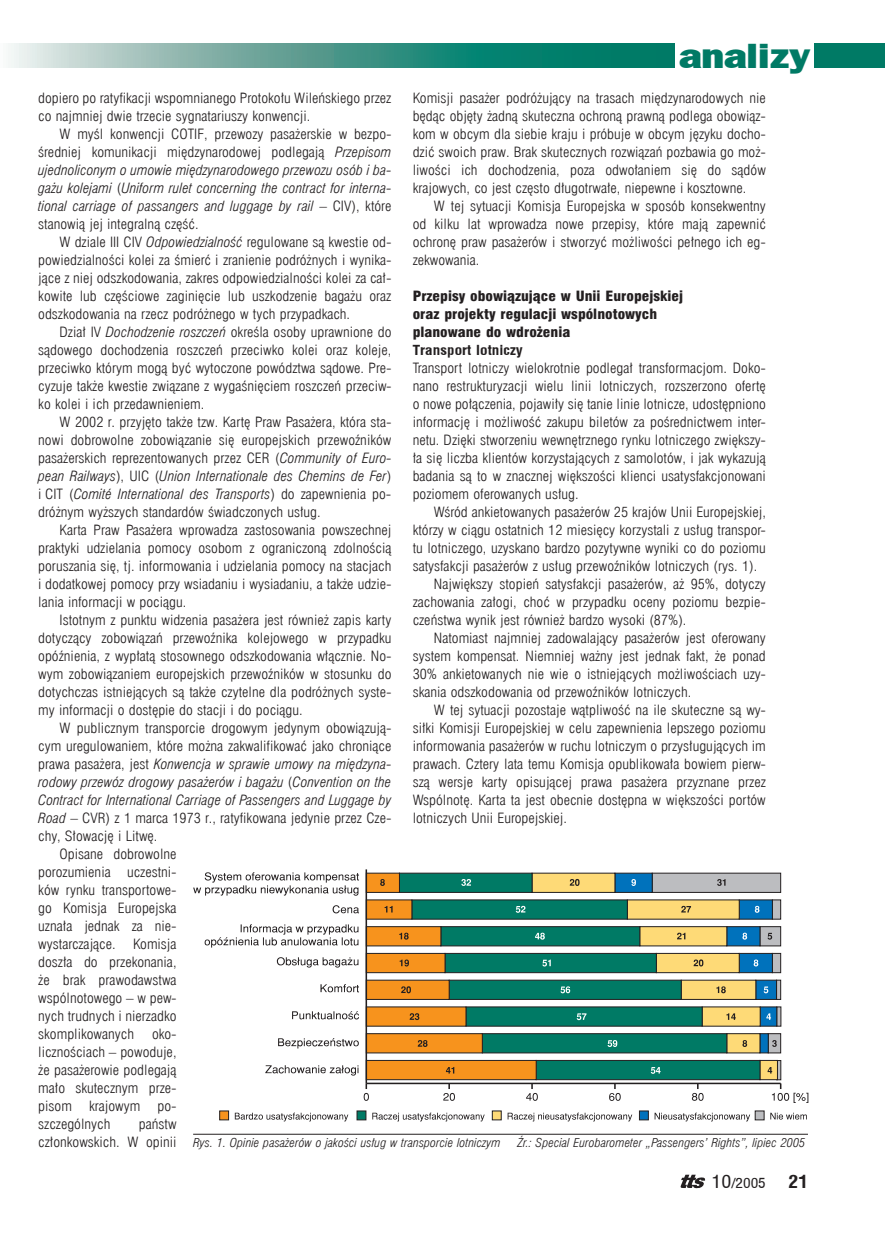
<style>
.page{position:relative;width:885px;height:1238px;background:#fff}
.page>*{position:absolute;margin:0;border:0;box-sizing:border-box;transform-origin:0 0}
.t1{font:36px "Frankfurt Goth Hvypl";color:#007a65;scale:1.1 1}
.t2{font:700 18px "Switzerland Condpl";color:#231f20;scale:1.1 1}
.t3{font:13.8px/18px "Swis 721 Lt Cn EU Normal";color:#231f20;text-align:justify;scale:1.1 1}
.t4{font:13.8px/18px "Swis 721 Lt Cn EU Italic";color:#231f20;text-align:justify;scale:1.1 1}
.t5{font:13.8px/18px "Swis 721 Blk Cn EU Normal";color:#231f20;scale:1.1 1}
.t6{font:700 13.8px "Switzerland Condpl";color:#231f20;scale:1.1 1}
.t7{font:13.8px "Switzerland Condpl";color:#231f20;scale:1.1 1}
.t8{font:12px "Swis 721 Lt Cn EU Italic";color:#231f20;scale:1.1 1}
.s1{font-family:"Swis 721 Lt Cn EU Italic"}
.s2{font-family:"Swis 721 Lt Cn EU Normal"}
.s3{font-size:18px}
</style>
<div class="page">
<div style="left:814px;top:43px;width:70px;height:25px;background:#007a65"></div>
<svg style="left:8px;top:43px;width:666px;height:25px;background:#54a094"></svg>
<svg style="left:680px;top:1174px;width:25px;height:13px"></svg>
<svg style="left:193px;top:869px;width:615px;height:233px"></svg>
<div style="left:220px;top:1110px;width:8px;height:9px;background:#f7931d"></div>
<div style="left:219px;top:1110px;width:10px;height:10px;border:1px solid #231f20"></div>
<svg style="left:235px;top:1112px;width:113px;height:9px"></svg>
<div style="left:357px;top:1110px;width:9px;height:9px;background:#007a65"></div>
<div style="left:356px;top:1110px;width:10px;height:10px;border:1px solid #231f20"></div>
<svg style="left:372px;top:1112px;width:112px;height:9px"></svg>
<div style="left:492px;top:1110px;width:9px;height:9px;background:#feda77"></div>
<div style="left:492px;top:1110px;width:9px;height:10px;border:1px solid #231f20"></div>
<svg style="left:507px;top:1112px;width:125px;height:9px"></svg>
<div style="left:639px;top:1110px;width:9px;height:9px;background:#0072bc"></div>
<div style="left:639px;top:1110px;width:9px;height:10px;border:1px solid #231f20"></div>
<svg style="left:654px;top:1112px;width:96px;height:9px"></svg>
<div style="left:755px;top:1110px;width:9px;height:9px;background:#bcbdc0"></div>
<div style="left:754px;top:1110px;width:10px;height:10px;border:1px solid #231f20"></div>
<svg style="left:770px;top:1112px;width:36px;height:7px"></svg>
<hr style="left:193px;top:1133px;width:614px;height:1px;background:#231f20">
<p class="t3" style="left:38px;top:89px;width:322px">dopiero po ratyfikacji wspomnianego Protokołu Wileńskiego przez co najmniej dwie trzecie sygnatariuszy konwencji.</p>
<p class="t3" style="left:38px;top:125px;width:322px;text-align:right">W myśl konwencji COTIF, przewozy pasażerskie w bezpo&shy;średniej komunikacji międzynarodowej podlegają <span class="s1">Przepisom</span></p>
<p class="t4" style="left:38px;top:161px;width:322px">ujednoliconym o umowie międzynarodowego przewozu osób i ba&shy;gażu kolejami <span class="s2">(</span>Uniform rulet concerning the contract for interna&shy;tional carriage of passangers and luggage by rail <span class="s2">– CIV), które</span></p>
<p class="t3" style="left:38px;top:215px;width:147px">stanowią jej integralną część.</p>
<p class="t3" style="left:60px;top:233px;width:303px">W dziale III CIV <span class="s1">Odpowiedzialność</span> regulowane są kwestie od-</p>
<p class="t3" style="left:38px;top:251px;width:322px">powiedzialności kolei za śmierć i zranienie podróżnych i wynika-</p>
<p class="t3" style="left:38px;top:269px;width:322px">jące z niej odszkodowania, zakres odpowiedzialności kolei za cał-</p>
<p class="t3" style="left:38px;top:287px;width:322px">kowite lub częściowe zaginięcie lub uszkodzenie bagażu oraz</p>
<p class="t3" style="left:38px;top:305px;width:285px">odszkodowania na rzecz podróżnego w tych przypadkach.</p>
<p class="t3" style="left:60px;top:323px;width:303px">Dział IV <span class="s1">Dochodzenie roszczeń</span> określa osoby uprawnione do</p>
<p class="t3" style="left:38px;top:341px;width:322px">sądowego dochodzenia roszczeń przeciwko kolei oraz koleje,</p>
<p class="t3" style="left:38px;top:359px;width:322px">przeciwko którym mogą być wytoczone powództwa sądowe. Pre-</p>
<p class="t3" style="left:38px;top:377px;width:322px">cyzuje także kwestie związane z wygaśnięciem roszczeń przeciw-</p>
<p class="t3" style="left:38px;top:395px;width:152px">ko kolei i ich przedawnieniem.</p>
<p class="t3" style="left:60px;top:413px;width:303px">W 2002 r. przyjęto także tzw. Kartę Praw Pasażera, która sta-</p>
<p class="t3" style="left:38px;top:431px;width:322px">nowi dobrowolne zobowiązanie się europejskich przewoźników</p>
<p class="t3" style="left:38px;top:449px;width:322px">pasażerskich reprezentowanych przez CER (<span class="s1">Community of Euro-</span></p>
<p class="t4" style="left:38px;top:467px;width:322px">pean Railways<span class="s2">), UIC (</span>Union Internationale des Chemins de Fer<span class="s2">) i CIT (</span>Comité International des Transports<span class="s2">) do zapewnienia po-</span></p>
<p class="t3" style="left:38px;top:503px;width:258px">dróżnym wyższych standardów świadczonych usług.</p>
<p class="t3" style="left:60px;top:521px;width:303px">Karta Praw Pasażera wprowadza zastosowania powszechnej</p>
<p class="t3" style="left:38px;top:539px;width:322px">praktyki udzielania pomocy osobom z ograniczoną zdolnością</p>
<p class="t3" style="left:38px;top:557px;width:322px">poruszania się, tj. informowania i udzielania pomocy na stacjach</p>
<p class="t3" style="left:38px;top:575px;width:322px">i dodatkowej pomocy przy wsiadaniu i wysiadaniu, a także udzie-</p>
<p class="t3" style="left:38px;top:593px;width:136px">lania informacji w pociągu.</p>
<p class="t3" style="left:60px;top:611px;width:303px">Istotnym z punktu widzenia pasażera jest również zapis karty</p>
<p class="t3" style="left:38px;top:629px;width:322px">dotyczący zobowiązań przewoźnika kolejowego w przypadku</p>
<p class="t3" style="left:38px;top:647px;width:322px">opóźnienia, z wypłatą stosownego odszkodowania włącznie. No-</p>
<p class="t3" style="left:38px;top:665px;width:322px">wym zobowiązaniem europejskich przewoźników w stosunku do</p>
<p class="t3" style="left:38px;top:683px;width:322px">dotychczas istniejących są także czytelne dla podróżnych syste-</p>
<p class="t3" style="left:38px;top:701px;width:242px">my informacji o dostępie do stacji i do pociągu.</p>
<p class="t3" style="left:60px;top:719px;width:303px">W publicznym transporcie drogowym jedynym obowiązują-</p>
<p class="t3" style="left:38px;top:737px;width:322px">cym uregulowaniem, które można zakwalifikować jako chroniące</p>
<p class="t4" style="left:38px;top:755px;width:322px"><span class="s2">prawa pasażera, jest</span> Konwencja w sprawie umowy na międzyna&shy;rodowy przewóz drogowy pasażerów i bagażu <span class="s2">(</span>Convention on the Contract for International Carriage of Passengers and Luggage by</p>
<p class="t3" style="left:38px;top:809px;width:322px"><span class="s1">Road</span> – CVR) z 1 marca 1973 r., ratyfikowana jedynie przez Cze&shy;chy, Słowację i Litwę.</p>
<h1 class="t1" style="left:678px;top:33px;width:121px">analizy</h1>
<p class="t3" style="left:412px;top:89px;width:322px">Komisji pasażer podróżujący na trasach międzynarodowych nie będąc objęty żadną skuteczna ochroną prawną podlega obowiąz&shy;kom w obcym dla siebie kraju i próbuje w obcym języku docho&shy;dzić swoich praw. Brak skutecznych rozwiązań pozbawia go moż&shy;liwości ich dochodzenia, poza odwołaniem się do sądów krajowych, co jest często długotrwałe, niepewne i kosztowne.</p>
<p class="t3" style="left:412px;top:197px;width:322px;text-indent:21px">W tej sytuacji Komisja Europejska w sposób konsekwentny od kilku lat wprowadza nowe przepisy, które mają zapewnić ochronę praw pasażerów i stworzyć możliwości pełnego ich eg&shy;zekwowania.</p>
<p class="t5" style="left:412px;top:288px;width:247px">Przepisy obowiązujące w Unii Europejskiej oraz projekty regulacji wspólnotowych planowane do wdrożenia</p>
<p class="t6" style="left:412px;top:341px;width:101px">Transport lotniczy</p>
<p class="t3" style="left:412px;top:359px;width:322px">Transport lotniczy wielokrotnie podlegał transformacjom. Doko&shy;nano restrukturyzacji wielu linii lotniczych, rozszerzono ofertę o nowe połączenia, pojawiły się tanie linie lotnicze, udostępniono informację i możliwość zakupu biletów za pośrednictwem inter&shy;netu. Dzięki stworzeniu wewnętrznego rynku lotniczego zwiększy&shy;ła się liczba klientów korzystających z samolotów, i jak wykazują badania są to w znacznej większości klienci usatysfakcjonowani poziomem oferowanych usług.</p>
<p class="t3" style="left:434px;top:503px;width:303px">Wśród ankietowanych pasażerów 25 krajów Unii Europejskiej,</p>
<p class="t3" style="left:412px;top:521px;width:322px">którzy w ciągu ostatnich 12 miesięcy korzystali z usług transpor-</p>
<p class="t3" style="left:412px;top:539px;width:322px">tu lotniczego, uzyskano bardzo pozytywne wyniki co do poziomu</p>
<p class="t3" style="left:412px;top:557px;width:315px">satysfakcji pasażerów z usług przewoźników lotniczych (rys. 1).</p>
<p class="t3" style="left:434px;top:575px;width:303px">Największy stopień satysfakcji pasażerów, aż 95%, dotyczy</p>
<p class="t3" style="left:412px;top:593px;width:322px">zachowania załogi, choć w przypadku oceny poziomu bezpie-</p>
<p class="t3" style="left:412px;top:611px;width:250px">czeństwa wynik jest również bardzo wysoki (87%).</p>
<p class="t3" style="left:434px;top:629px;width:303px">Natomiast najmniej zadowalający pasażerów jest oferowany</p>
<p class="t3" style="left:412px;top:647px;width:322px">system kompensat. Niemniej ważny jest jednak fakt, że ponad</p>
<p class="t3" style="left:412px;top:665px;width:322px">30% ankietowanych nie wie o istniejących możliwościach uzy-</p>
<p class="t3" style="left:412px;top:683px;width:255px">skania odszkodowania od przewoźników lotniczych.</p>
<p class="t3" style="left:434px;top:701px;width:303px">W tej sytuacji pozostaje wątpliwość na ile skuteczne są wy-</p>
<p class="t3" style="left:412px;top:719px;width:322px">siłki Komisji Europejskiej w celu zapewnienia lepszego poziomu</p>
<p class="t3" style="left:412px;top:737px;width:322px">informowania pasażerów w ruchu lotniczym o przysługujących im</p>
<p class="t3" style="left:412px;top:755px;width:322px">prawach. Cztery lata temu Komisja opublikowała bowiem pierw-</p>
<p class="t3" style="left:412px;top:773px;width:322px">szą wersje karty opisującej prawa pasażera przyznane przez</p>
<p class="t3" style="left:412px;top:791px;width:322px">Wspólnotę. Karta ta jest obecnie dostępna w większości portów</p>
<p class="t3" style="left:412px;top:809px;width:142px">lotniczych Unii Europejskiej.</p>
<p class="t3" style="left:38px;top:845px;width:127px;text-indent:21px">Opisane dobrowolne porozumienia uczestni&shy;ków rynku transportowe&shy;go Komisja Europejska uznała jednak za nie&shy;wystarczające.</p>
<p class="t3" style="left:38px;top:935px;width:127px;text-indent:95px">Komisja doszła do przekonania, że brak prawodawstwa wspólnotowego – w pew&shy;nych trudnych i nierzadko skomplikowanych</p>
<p class="t3" style="left:38px;top:1025px;width:127px;text-indent:114px">oko&shy;licznościach – powoduje, że pasażerowie podlegają mało skutecznym prze&shy;pisom krajowym po&shy;szczególnych</p>
<p class="t3" style="left:38px;top:1115px;width:127px;text-align:right">państw<br>członkowskich. W opinii</p>
<p class="t8" style="left:193px;top:1135px;width:281px">Rys. 1. Opinie pasażerów o jakości usług w transporcie lotniczym</p>
<p class="t8" style="left:517px;top:1135px;width:263px">Źr.: Special Eurobarometer „Passengers’ Rights”, lipiec 2005</p>
<p class="t7" style="left:711px;top:1173px;width:51px"><span class="s3">10</span>/2005</p>
<h2 class="t2" style="left:788px;top:1170px;width:20px">21</h2>
</div>
